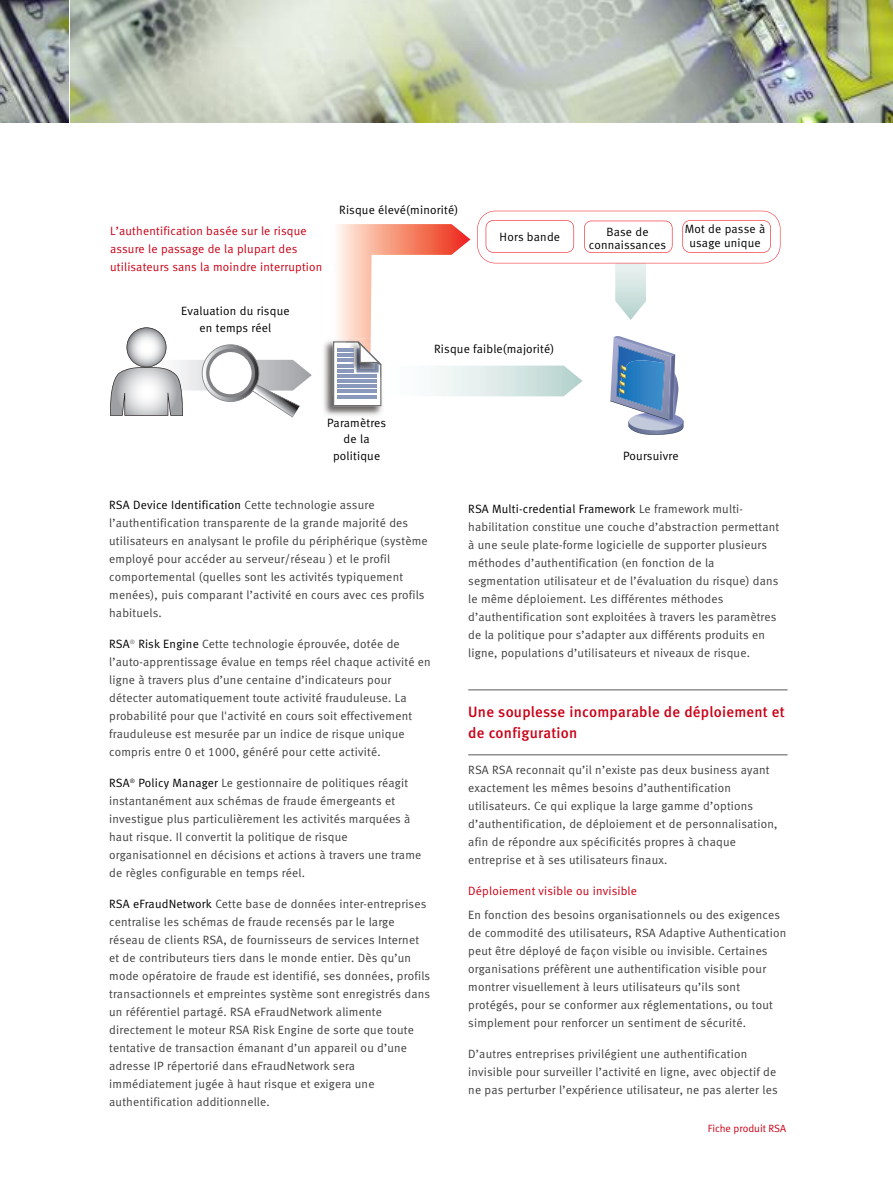
<style>
.page{position:relative;width:893px;height:1188px;background:#fff}
.page>*{position:absolute;margin:0;border:0;box-sizing:border-box;transform-origin:0 0}
.t1{font:15px/21px "Meta Medium LF";letter-spacing:.015em;color:#ca0016}
.t2{font:12px/18px "Meta Normal LF";letter-spacing:.015em;color:#404040}
.t3{font:12px/16.5px "Meta Normal LF";letter-spacing:.015em;color:#000;text-align:center}
.t4{font:12px/18px "Meta Normal LF";letter-spacing:.015em;color:#ca0016}
.t5{font:12px "Meta Normal";letter-spacing:.015em;color:#000}
.t6{font:10.5px "Meta Normal";color:#ca0016}
.s1{font-family:"Meta Normal LF";color:#404040}
.s2{font-family:"Meta Normal";color:#000}
</style>
<div class="page">
<svg style="left:110px;top:327px;width:202px;height:91px"></svg>
<img style="left:323px;top:341px;width:10px;height:75px">
<svg style="left:333px;top:211px;width:447px;height:224px"></svg>
<img style="left:0;top:0;width:69px;height:122px">
<img style="left:70px;top:0;width:823px;height:122px">
<hr style="left:468px;top:690px;width:320px;height:1px;background:#595959">
<hr style="left:468px;top:754px;width:320px;height:1px;background:#595959">
<p class="t4" style="left:110px;top:222px;width:214px">L’authentification basée sur le risque assure le passage de la plupart des utilisateurs sans la moindre interruption</p>
<p class="t3" style="left:181px;top:303px;width:110px">Evaluation du risque en temps réel</p>
<p class="t3" style="left:339px;top:202px;width:120px">Risque élevé(minorité)</p>
<p class="t3" style="left:500px;top:229px;width:62px">Hors bande</p>
<p class="t3" style="left:589px;top:225px;width:79px;line-height:13.5px">Base de connaissances</p>
<p class="t3" style="left:685px;top:222px;width:82px;line-height:13.5px">Mot de passe à usage unique</p>
<p class="t3" style="left:434px;top:341px;width:122px">Risque faible(majorité)</p>
<p class="t3" style="left:327px;top:414px;width:61px">Paramètres de la politique</p>
<p class="t5" style="left:109px;top:501px;width:267px">RSA Device Identification <span class="s1">Cette technologie assure</span></p>
<p class="t2" style="left:109px;top:514px;width:320px">l’authentification transparente de la grande majorité des utilisateurs en analysant le profile du périphérique (système employé pour accéder au serveur/réseau ) et le profil comportemental (quelles sont les activités typiquement menées), puis comparant l’activité en cours avec ces profils habituels.</p>
<p class="t2" style="left:109px;top:635px;width:323px"><span class="s2">RSA</span><sup>®</sup> <span class="s2">Risk Engine</span> Cette technologie éprouvée, dotée de l’auto-apprentissage évalue en temps réel chaque activité en ligne à travers plus d’une centaine d’indicateurs pour détecter automatiquement toute activité frauduleuse. La probabilité pour que l'activité en cours soit effectivement frauduleuse est mesurée par un indice de risque unique compris entre 0 et 1000, généré pour cette activité.</p>
<p class="t2" style="left:109px;top:774px;width:314px"><span class="s2">RSA</span><sup>®</sup> <span class="s2">Policy Manager</span> Le gestionnaire de politiques réagit instantanément aux schémas de fraude émergeants et investigue plus particulièrement les activités marquées à haut risque. Il convertit la politique de risque organisationnel en décisions et actions à travers une trame de règles configurable en temps réel.</p>
<p class="t2" style="left:109px;top:895px;width:323px"><span class="s2">RSA eFraudNetwork</span> Cette base de données inter-entreprises centralise les schémas de fraude recensés par le large réseau de clients RSA, de fournisseurs de services Internet et de contributeurs tiers dans le monde entier. Dès qu’un mode opératoire de fraude est identifié, ses données, profils transactionnels et empreintes système sont enregistrés dans un référentiel partagé. RSA eFraudNetwork alimente directement le moteur RSA Risk Engine de sorte que toute tentative de transaction émanant d’un appareil ou d’une adresse IP répertorié dans eFraudNetwork sera immédiatement jugée à haut risque et exigera une authentification additionnelle.</p>
<p class="t3" style="left:623px;top:447px;width:57px">Poursuivre</p>
<p class="t5" style="left:468px;top:505px;width:276px">RSA Multi-credential Framework <span class="s1">Le framework multi-</span></p>
<p class="t2" style="left:468px;top:518px;width:313px">habilitation constitue une couche d’abstraction permettant à une seule plate-forme logicielle de supporter plusieurs méthodes d’authentification (en fonction de la segmentation utilisateur et de l’évaluation du risque) dans le même déploiement. Les différentes méthodes d’authentification sont exploitées à travers les paramètres de la politique pour s’adapter aux différents produits en ligne, populations d’utilisateurs et niveaux de risque.</p>
<p class="t1" style="left:468px;top:701px;width:318px">Une souplesse incomparable de déploiement et de configuration</p>
<p class="t2" style="left:468px;top:760px;width:311px">RSA RSA reconnait qu’il n’existe pas deux business ayant exactement les mêmes besoins d’authentification utilisateurs. Ce qui explique la large gamme d’options d’authentification, de déploiement et de personnalisation, afin de répondre aux spécificités propres à chaque entreprise et à ses utilisateurs finaux.</p>
<p class="t4" style="left:468px;top:881px;width:170px">Déploiement visible ou invisible</p>
<p class="t2" style="left:468px;top:906px;width:320px">En fonction des besoins organisationnels ou des exigences de commodité des utilisateurs, RSA Adaptive Authentication peut être déployé de façon visible ou invisible. Certaines organisations préfèrent une authentification visible pour montrer visuellement à leurs utilisateurs qu’ils sont protégés, pour se conformer aux réglementations, ou tout simplement pour renforcer un sentiment de sécurité.</p>
<p class="t2" style="left:468px;top:1045px;width:311px">D’autres entreprises privilégient une authentification invisible pour surveiller l’activité en ligne, avec objectif de ne pas perturber l’expérience utilisateur, ne pas alerter les</p>
<p class="t6" style="left:708px;top:1125px;width:80px">Fiche produit RSA</p>
</div>
